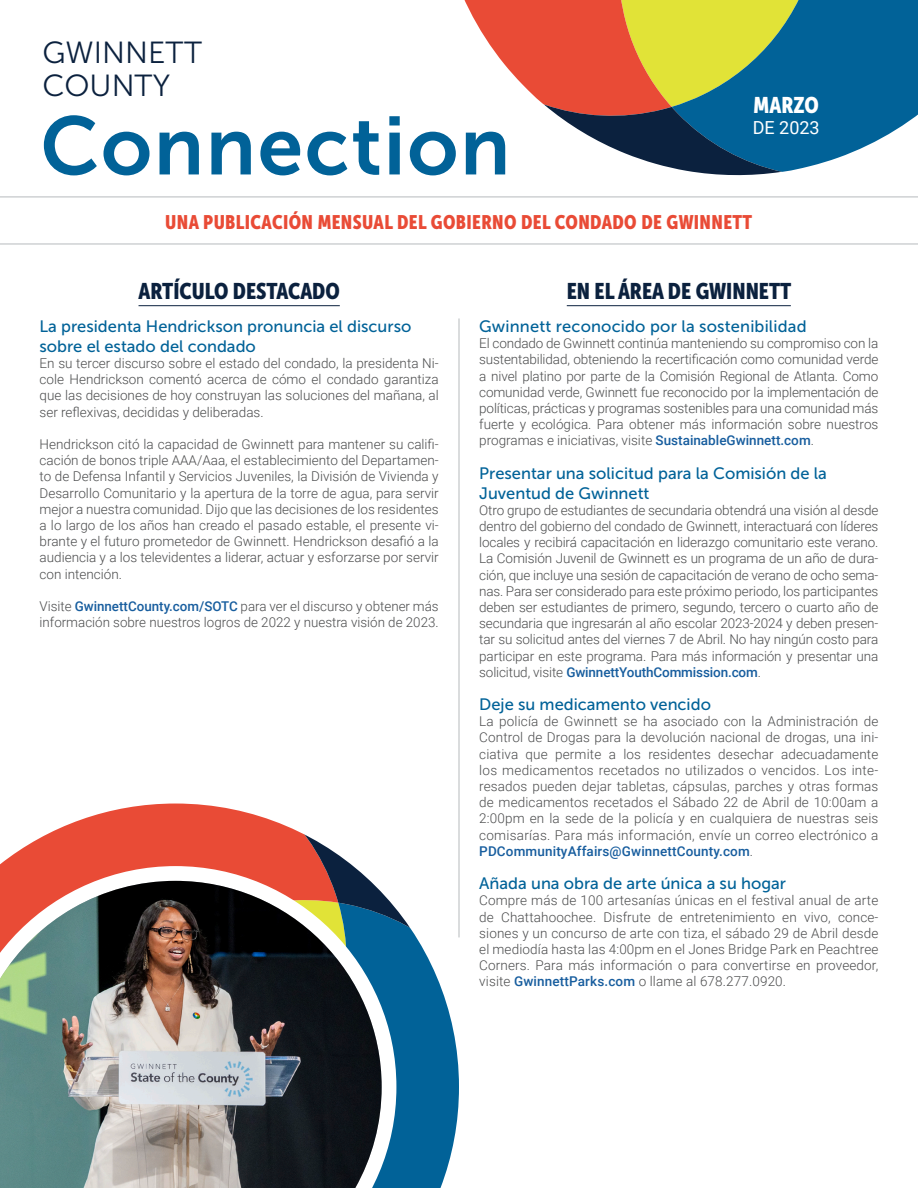
<style>
.page{position:relative;width:918px;height:1188px;background:#fff}
.page>*{position:absolute;margin:0;border:0;box-sizing:border-box;transform-origin:0 0}
.t1{font:82.05px "Museo Sans 700";letter-spacing:.02em;color:#016298}
.t2{font:30.45px "Museo Sans 300";color:#0b213e}
.Heading1{font:22.5px "Museo Sans Cond 900";color:#0b213e}
.t3{font:22.5px "Museo Sans Cond 900";color:#fff}
.t4{font:19.5px "Museo Sans Cond 900";letter-spacing:.02em;color:#e94b36}
.t5{font:18px "Roboto";color:#fff}
.Heading2{font:16.5px/19.8px "Museo Sans 500";color:#016298}
.text{font:300 13.5px/16.2px "Roboto";color:#4b4c4d;text-align:justify}
.s1{font-weight:500;color:#175d9e}
</style>
<div class="page">
<svg style="left:464px;top:0;width:454px;height:176px"></svg>
<hr style="left:0;top:197px;width:918px;height:1px;background:#b6babd">
<hr style="left:0;top:244px;width:918px;height:1px;background:#b6babd">
<svg style="left:0;top:804px;width:455px;height:384px"></svg>
<svg style="left:0;top:866px;width:396px;height:322px"></svg>
<img style="left:0;top:881px;width:382px;height:307px">
<hr style="left:459px;top:318px;width:1px;height:619px;background:#b6babd">
<hr style="left:567px;top:305px;width:224px;height:1px;background:#0b213e">
<hr style="left:139px;top:305px;width:201px;height:1px;background:#0b213e">
<p class="t2" style="left:43px;top:36px;width:161px">GWINNETT</p>
<p class="t2" style="left:43px;top:69px;width:129px">COUNTY</p>
<p class="t1" style="left:40px;top:100px;width:471px">Connection</p>
<p class="t4" style="left:165px;top:211px;width:589px">UNA PUBLICACIÓN MENSUAL DEL GOBIERNO DEL CONDADO DE GWINNETT</p>
<p class="t3" style="left:754px;top:92px;width:67px">MARZO</p>
<p class="t5" style="left:753px;top:115px;width:68px">DE 2023</p>
<p class="Heading1" style="left:139px;top:278px;width:203px">ARTÍCULO DESTACADO</p>
<p class="Heading2" style="left:40px;top:317px;width:373px">La presidenta Hendrickson pronuncia el discurso sobre el estado del condado</p>
<p class="text" style="left:40px;top:355px;width:401px">En su tercer discurso sobre el estado del condado, la presidenta Ni&shy;cole Hendrickson comentó acerca de cómo el condado garantiza que las decisiones de hoy construyan las soluciones del mañana, al ser reflexivas, decididas y deliberadas.</p>
<p class="text" style="left:40px;top:436px;width:401px">Hendrickson citó la capacidad de Gwinnett para mantener su califi&shy;cación de bonos triple AAA/Aaa, el establecimiento del Departamen&shy;to de Defensa Infantil y Servicios Juveniles, la División de Vivienda y Desarrollo Comunitario y la apertura de la torre de agua, para servir mejor a nuestra comunidad. Dijo que las decisiones de los residentes a lo largo de los años han creado el pasado estable, el presente vi&shy;brante y el futuro prometedor de Gwinnett. Hendrickson desafió a la audiencia y a los televidentes a liderar, actuar y esforzarse por servir con intención.</p>
<p class="text" style="left:40px;top:598px;width:401px">Visite <span class="s1">GwinnettCounty.com/SOTC</span> para ver el discurso y obtener más información sobre nuestros logros de 2022 y nuestra visión de 2023.</p>
<p class="Heading1" style="left:567px;top:278px;width:226px">EN EL ÁREA DE GWINNETT</p>
<p class="Heading2" style="left:479px;top:317px;width:329px">Gwinnett reconocido por la sostenibilidad</p>
<p class="text" style="left:479px;top:335px;width:401px">El condado de Gwinnett continúa manteniendo su compromiso con la sustentabilidad, obteniendo la recertificación como comunidad verde a nivel platino por parte de la Comisión Regional de Atlanta. Como comunidad verde, Gwinnett fue reconocido por la implementación de políticas, prácticas y programas sostenibles para una comunidad más fuerte y ecológica. Para obtener más información sobre nuestros programas e iniciativas, visite <span class="s1">SustainableGwinnett.com</span>.</p>
<p class="Heading2" style="left:479px;top:463px;width:349px">Presentar una solicitud para la Comisión de la<br>Juventud de Gwinnett</p>
<p class="text" style="left:479px;top:501px;width:401px">Otro grupo de estudiantes de secundaria obtendrá una visión al desde dentro del gobierno del condado de Gwinnett, interactuará con líderes locales y recibirá capacitación en liderazgo comunitario este verano.<br>La Comisión Juvenil de Gwinnett es un programa de un año de dura&shy;ción, que incluye una sesión de capacitación de verano de ocho sema&shy;nas. Para ser considerado para este próximo periodo, los participantes deben ser estudiantes de primero, segundo, tercero o cuarto año de secundaria que ingresarán al año escolar 2023-2024 y deben presen&shy;tar su solicitud antes del viernes 7 de Abril. No hay ningún costo para participar en este programa. Para más información y presentar una solicitud, visite <span class="s1">GwinnettYouthCommission.com</span>.</p>
<p class="Heading2" style="left:479px;top:695px;width:233px">Deje su medicamento vencido</p>
<p class="text" style="left:479px;top:713px;width:401px">La policía de Gwinnett se ha asociado con la Administración de Control de Drogas para la devolución nacional de drogas, una ini&shy;ciativa que permite a los residentes desechar adecuadamente los medicamentos recetados no utilizados o vencidos. Los inte&shy;resados pueden dejar tabletas, cápsulas, parches y otras formas de medicamentos recetados el Sábado 22 de Abril de 10:00am a 2:00pm en la sede de la policía y en cualquiera de nuestras seis comisarías. Para más información, envíe un correo electrónico a <span class="s1">PDCommunityAffairs@GwinnettCounty.com</span>.</p>
<p class="Heading2" style="left:479px;top:874px;width:308px">Añada una obra de arte única a su hogar</p>
<p class="text" style="left:479px;top:892px;width:401px">Compre más de 100 artesanías únicas en el festival anual de arte de Chattahoochee. Disfrute de entretenimiento en vivo, conce&shy;siones y un concurso de arte con tiza, el sábado 29 de Abril desde el mediodía hasta las 4:00pm en el Jones Bridge Park en Peachtree Corners. Para más información o para convertirse en proveedor, visite <span class="s1">GwinnettParks.com</span> o llame al 678.277.0920.</p>
</div>
